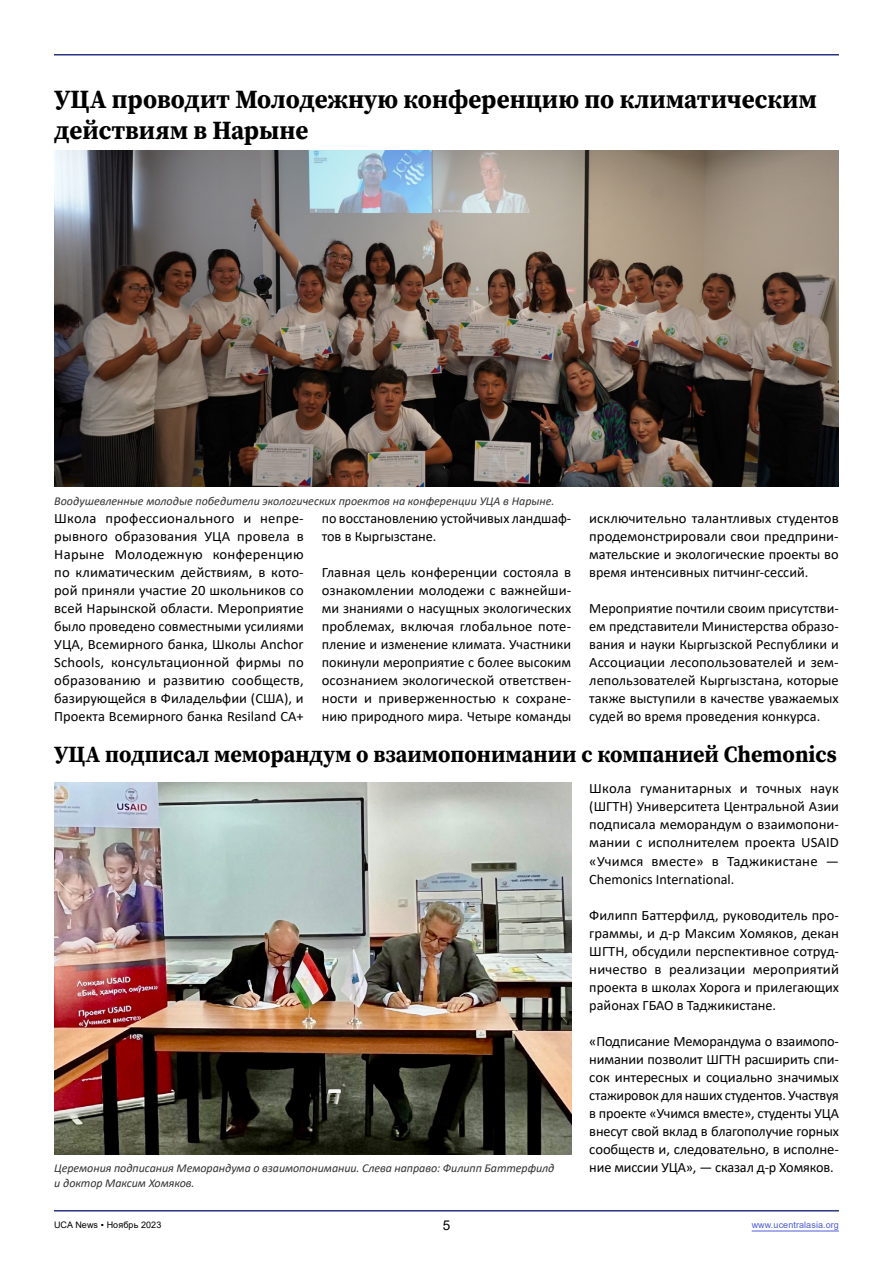
<style>
.page{position:relative;width:893px;height:1263px;background:#fff}
.page>*{position:absolute;margin:0;border:0;box-sizing:border-box;transform-origin:0 0}
.t1{font:26.25px/30.6px "Source Serif Variable";color:#000;scale:.95 1}
.t2{font:23.1px "Source Serif Variable";color:#000;scale:.95 1}
.t3{font:14.25px/18px "Calibri";color:#000;text-align:justify}
.t4{font:13.5px "Arial";color:#000}
.t5{font:italic 12px "Calibri";letter-spacing:-.005em;color:#333}
.t6{font:9px "Arial";letter-spacing:.01em;color:#4f5cd6}
.t7{font:9px "Arial";letter-spacing:.01em;color:#000}
</style>
<div class="page">
<hr style="left:54px;top:1210px;width:785px;height:1px;background:#283583">
<hr style="left:54px;top:54px;width:785px;height:2px;background:#283583">
<img style="left:54px;top:783px;width:518px;height:371px">
<img style="left:54px;top:151px;width:785px;height:336px">
<hr style="left:752px;top:1230px;width:87px;height:1px;background:#4f5cd6">
<h1 class="t1" style="left:54px;top:84px;width:805px">УЦА проводит Молодежную конференцию по климатическим действиям в Нарыне</h1>
<p class="t5" style="left:54px;top:492px;width:502px">Воодушевленные молодые победители экологических проектов на конференции УЦА в Нарыне.</p>
<p class="t3" style="left:54px;top:509px;width:251px">Школа профессионального и непре&shy;рывного образования УЦА провела в Нарыне Молодежную конференцию по климатическим действиям, в кото&shy;рой приняли участие 20 школьников со всей Нарынской области. Мероприятие было проведено совместными усилиями УЦА, Всемирного банка, Школы Anchor Schools, консультационной фирмы по образованию и развитию сообществ, базирующейся в Филадельфии (США), и Проекта Всемирного банка Resiland CA+</p>
<p class="t3" style="left:322px;top:509px;width:251px">по восстановлению устойчивых ландшаф&shy;тов в Кыргызстане.</p>
<p class="t3" style="left:322px;top:563px;width:251px">Главная цель конференции состояла в ознакомлении молодежи с важнейши&shy;ми знаниями о насущных экологических проблемах, включая глобальное поте&shy;пление и изменение климата. Участники покинули мероприятие с более высоким осознанием экологической ответствен&shy;ности и приверженностью к сохране&shy;нию природного мира. Четыре команды</p>
<p class="t3" style="left:589px;top:509px;width:251px">исключительно талантливых студентов продемонстрировали свои предприни&shy;мательские и экологические проекты во время интенсивных питчинг-сессий.</p>
<p class="t3" style="left:589px;top:599px;width:251px">Мероприятие почтили своим присутстви&shy;ем представители Министерства образо&shy;вания и науки Кыргызской Республики и Ассоциации лесопользователей и зем&shy;лепользователей Кыргызстана, которые также выступили в качестве уважаемых судей во время проведения конкурса.</p>
<h2 class="t2" style="left:54px;top:739px;width:826px">УЦА подписал меморандум о взаимопонимании с компанией Chemonics</h2>
<p class="t3" style="left:589px;top:779px;width:251px">Школа гуманитарных и точных наук (ШГТН) Университета Центральной Азии подписала меморандум о взаимопони&shy;мании с исполнителем проекта USAID «Учимся вместе» в Таджикистане — Chemonics International.</p>
<p class="t3" style="left:589px;top:905px;width:251px">Филипп Баттерфилд, руководитель про&shy;граммы, и д-р Максим Хомяков, декан ШГТН, обсудили перспективное сотруд&shy;ничество в реализации мероприятий проекта в школах Хорога и прилегающих районах ГБАО в Таджикистане.</p>
<p class="t3" style="left:589px;top:1032px;width:251px">«Подписание Меморандума о взаимопо&shy;нимании позволит ШГТН расширить спи&shy;сок интересных и социально значимых стажировок для наших студентов. Участвуя в проекте «Учимся вместе», студенты УЦА внесут свой вклад в благополучие горных сообществ и, следовательно, в исполне-</p>
<p class="t5" style="left:54px;top:1160px;width:502px">Церемония подписания Меморандума о взаимопонимании. Слева направо: Филипп Баттерфилд</p>
<p class="t3" style="left:589px;top:1158px;width:246px">ние миссии УЦА», — сказал д-р Хомяков.</p>
<p class="t5" style="left:54px;top:1174px;width:142px">и доктор Максим Хомяков.</p>
<p class="t7" style="left:54px;top:1218px;width:109px">UCA News ▪ Ноябрь 2023</p>
<p class="t4" style="left:443px;top:1215px;width:9px">5</p>
<p class="t6" style="left:752px;top:1218px;width:89px">www.ucentralasia.org</p>
</div>
